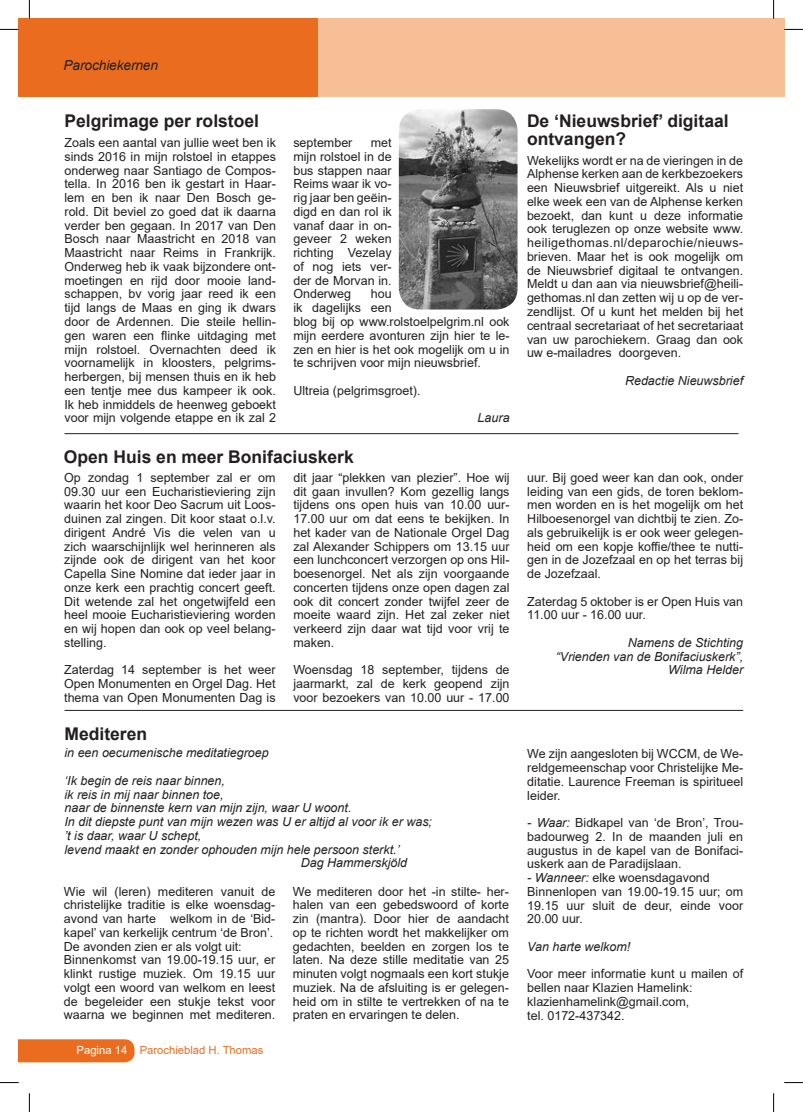
<style>
.page{position:relative;width:803px;height:1112px;background:#fff}
.page>*{position:absolute;margin:0;border:0;box-sizing:border-box;transform-origin:0 0}
.t1{font:700 17.5px/17.5px "Arial";color:#231f20}
.t2{font:italic 13.75px "Arial";letter-spacing:-.01em;color:#231f20}
.t3{font:12.5px/13.8px "Arial";color:#231f20;text-align:justify}
.t4{font:italic 12.5px/13.8px "Arial";color:#231f20;text-align:right}
.t5{font:11.25px "Arial";color:#ea6d1f}
.s1{color:#fff}
.s2{font-style:italic}
</style>
<div class="page">
<div style="left:19px;top:1039px;width:116px;height:23px;background:#ea6d1f"></div>
<div style="left:313px;top:19px;width:471px;height:78px;background:#f7bf96"></div>
<div style="left:19px;top:19px;width:299px;height:78px;background:#ea6d1f"></div>
<img style="left:399px;top:109px;width:118px;height:200px">
<hr style="left:65px;top:433px;width:673px;height:1px;background:#231f20">
<hr style="left:65px;top:710px;width:678px;height:1px;background:#231f20">
<svg style="left:0;top:29px;width:19px;height:1px"></svg>
<svg style="left:784px;top:29px;width:19px;height:1px"></svg>
<svg style="left:0;top:1082px;width:19px;height:1px"></svg>
<svg style="left:784px;top:1082px;width:19px;height:1px"></svg>
<svg style="left:29px;top:0;width:1px;height:19px"></svg>
<svg style="left:29px;top:1093px;width:1px;height:18px"></svg>
<svg style="left:773px;top:0;width:1px;height:19px"></svg>
<svg style="left:773px;top:1093px;width:1px;height:18px"></svg>
<p class="t2" style="left:64px;top:56px;width:96px">Parochiekernen</p>
<h1 class="t1" style="left:65px;top:112px;width:196px">Pelgrimage per rolstoel</h1>
<h1 class="t1" style="left:527px;top:112px;width:203px">De ‘Nieuwsbrief’ digitaal ontvangen?</h1>
<p class="t3" style="left:293px;top:136px;width:61px">september</p>
<p class="t3" style="left:65px;top:136px;width:213px">Zoals een aantal van jullie weet ben ik sinds 2016 in mijn rolstoel in etappes onderweg naar Santiago de Compos&shy;tella. In 2016 ben ik gestart in Haar&shy;lem en ben ik naar Den Bosch ge&shy;rold. Dit beviel zo goed dat ik daarna verder ben gegaan. In 2017 van Den Bosch naar Maastricht en 2018 van Maastricht naar Reims in Frankrijk.<br>Onderweg heb ik vaak bijzondere ont&shy;moetingen en rijd door mooie land&shy;schappen, bv vorig jaar reed ik een tijd langs de Maas en ging ik dwars door de Ardennen. Die steile hellin&shy;gen waren een flinke uitdaging met mijn rolstoel. Overnachten deed ik voornamelijk in kloosters, pelgrims&shy;herbergen, bij mensen thuis en ik heb een tentje mee dus kampeer ik ook.<br>Ik heb inmiddels de heenweg geboekt voor mijn volgende etappe en ik zal 2</p>
<p class="t3" style="left:293px;top:136px;width:100px;text-indent:77px">met mijn rolstoel in de bus stappen naar Reims waar ik vo&shy;rig jaar ben geëin&shy;digd en dan rol ik vanaf daar in on&shy;geveer 2 weken richting Vezelay of nog iets ver&shy;der de Morvan in.<br>Onderweg</p>
<p class="t3" style="left:527px;top:153px;width:218px">Wekelijks wordt er na de vieringen in de Alphense kerken aan de kerkbezoekers een Nieuwsbrief uitgereikt. Als u niet elke week een van de Alphense kerken bezoekt, dan kunt u deze informatie ook teruglezen op onze website www. heiligethomas.nl/deparochie/nieuws&shy;brieven. Maar het is ook mogelijk om de Nieuwsbrief digitaal te ontvangen.<br>Meldt u dan aan via nieuwsbrief@heili&shy;gethomas.nl dan zetten wij u op de ver&shy;zendlijst. Of u kunt het melden bij het centraal secretariaat of het secretariaat van uw parochiekern. Graag dan ook uw e-mailadres doorgeven.</p>
<p class="t4" style="left:625px;top:373px;width:120px">Redactie Nieuwsbrief</p>
<p class="t3" style="left:293px;top:287px;width:218px;text-align:left;text-indent:77px">hou<br>ik dagelijks een<br>blog bij op www.rolstoelpelgrim.nl ook mijn eerdere avonturen zijn hier te le&shy;zen en hier is het ook mogelijk om u in te schrijven voor mijn nieuwsbrief.</p>
<p class="t3" style="left:293px;top:383px;width:129px">Ultreia (pelgrimsgroet).</p>
<p class="t4" style="left:478px;top:411px;width:33px">Laura</p>
<h1 class="t1" style="left:64px;top:448px;width:291px">Open Huis en meer Bonifaciuskerk</h1>
<p class="t3" style="left:64px;top:470px;width:213px">Op zondag 1 september zal er om 09.30 uur een Eucharistieviering zijn waarin het koor Deo Sacrum uit Loos&shy;duinen zal zingen. Dit koor staat o.l.v. dirigent André Vis die velen van u zich waarschijnlijk wel herinneren als zijnde ook de dirigent van het koor Capella Sine Nomine dat ieder jaar in onze kerk een prachtig concert geeft.<br>Dit wetende zal het ongetwijfeld een heel mooie Eucharistieviering worden en wij hopen dan ook op veel belang&shy;stelling.</p>
<p class="t3" style="left:64px;top:663px;width:213px">Zaterdag 14 september is het weer Open Monumenten en Orgel Dag. Het thema van Open Monumenten Dag is</p>
<h1 class="t1" style="left:65px;top:725px;width:84px">Mediteren</h1>
<p class="t3" style="left:293px;top:470px;width:218px">dit jaar “plekken van plezier”. Hoe wij dit gaan invullen? Kom gezellig langs tijdens ons open huis van 10.00 uur-17.00 uur om dat eens te bekijken. In het kader van de Nationale Orgel Dag zal Alexander Schippers om 13.15 uur een lunchconcert verzorgen op ons Hil&shy;boesenorgel. Net als zijn voorgaande concerten tijdens onze open dagen zal ook dit concert zonder twijfel zeer de moeite waard zijn. Het zal zeker niet verkeerd zijn daar wat tijd voor vrij te maken.</p>
<p class="t3" style="left:293px;top:663px;width:218px">Woensdag 18 september, tijdens de jaarmarkt, zal de kerk geopend zijn voor bezoekers van 10.00 uur - 17.00</p>
<p class="t4" style="left:65px;top:746px;width:206px">in een oecumenische meditatiegroep</p>
<p class="t4" style="left:65px;top:773px;width:162px">‘Ik begin de reis naar binnen,</p>
<p class="t4" style="left:65px;top:787px;width:161px">ik reis in mij naar binnen toe,</p>
<p class="t4" style="left:65px;top:801px;width:288px">naar de binnenste kern van mijn zijn, waar U woont.</p>
<p class="t4" style="left:65px;top:814px;width:369px">In dit diepste punt van mijn wezen was U er altijd al voor ik er was;</p>
<p class="t4" style="left:65px;top:828px;width:138px">’t is daar, waar U schept,</p>
<p class="t4" style="left:65px;top:842px;width:336px">levend maakt en zonder ophouden mijn hele persoon sterkt.’</p>
<p class="t4" style="left:301px;top:856px;width:108px">Dag Hammerskjöld</p>
<p class="t3" style="left:64px;top:884px;width:213px;text-align:left">Wie wil (leren) mediteren vanuit de christelijke traditie is elke woensdag&shy;avond van harte welkom in de ‘Bid&shy;kapel’ van kerkelijk centrum ‘de Bron’.<br>De avonden zien er als volgt uit:<br>Binnenkomst van 19.00-19.15 uur, er klinkt rustige muziek. Om 19.15 uur volgt een woord van welkom en leest de begeleider een stukje tekst voor waarna we beginnen met mediteren.</p>
<p class="t5" style="left:77px;top:1042px;width:188px"><span class="s1">Pagina 14</span> Parochieblad H. Thomas</p>
<p class="t3" style="left:293px;top:884px;width:218px">We mediteren door het -in stilte- her&shy;halen van een gebedswoord of korte zin (mantra). Door hier de aandacht op te richten wordt het makkelijker om gedachten, beelden en zorgen los te laten. Na deze stille meditatie van 25 minuten volgt nogmaals een kort stukje muziek. Na de afsluiting is er gelegen&shy;heid om in stilte te vertrekken of na te praten en ervaringen te delen.</p>
<p class="t3" style="left:527px;top:470px;width:217px">uur. Bij goed weer kan dan ook, onder leiding van een gids, de toren beklom&shy;men worden en is het mogelijk om het Hilboesenorgel van dichtbij te zien. Zo&shy;als gebruikelijk is er ook weer gelegen&shy;heid om een kopje koffie/thee te nutti&shy;gen in de Jozefzaal en op het terras bij de Jozefzaal.</p>
<p class="t3" style="left:527px;top:594px;width:217px">Zaterdag 5 oktober is er Open Huis van<br>11.00 uur - 16.00 uur.</p>
<p class="t4" style="left:556px;top:635px;width:189px">Namens de Stichting<br>“Vrienden van de Bonifaciuskerk”,<br>Wilma Helder</p>
<p class="t3" style="left:527px;top:746px;width:217px">We zijn aangesloten bij WCCM, de We&shy;reldgemeenschap voor Christelijke Me&shy;ditatie. Laurence Freeman is spiritueel leider.</p>
<p class="t3" style="left:527px;top:815px;width:217px"><span class="s2">- Waar:</span> Bidkapel van ‘de Bron’, Trou&shy;badourweg 2. In de maanden juli en augustus in de kapel van de Bonifaci&shy;uskerk aan de Paradijslaan.</p>
<p class="t3" style="left:527px;top:870px;width:217px;text-align:left"><span class="s2">- Wanneer:</span> elke woensdagavond<br>Binnenlopen van 19.00-19.15 uur; om<br>19.15 uur sluit de deur, einde voor<br>20.00 uur.</p>
<p class="t4" style="left:527px;top:939px;width:105px">Van harte welkom!</p>
<p class="t3" style="left:527px;top:966px;width:217px;text-align:left">Voor meer informatie kunt u mailen of bellen naar Klazien Hamelink: klazienhamelink@gmail.com,<br>tel. 0172-437342.</p>
</div>
